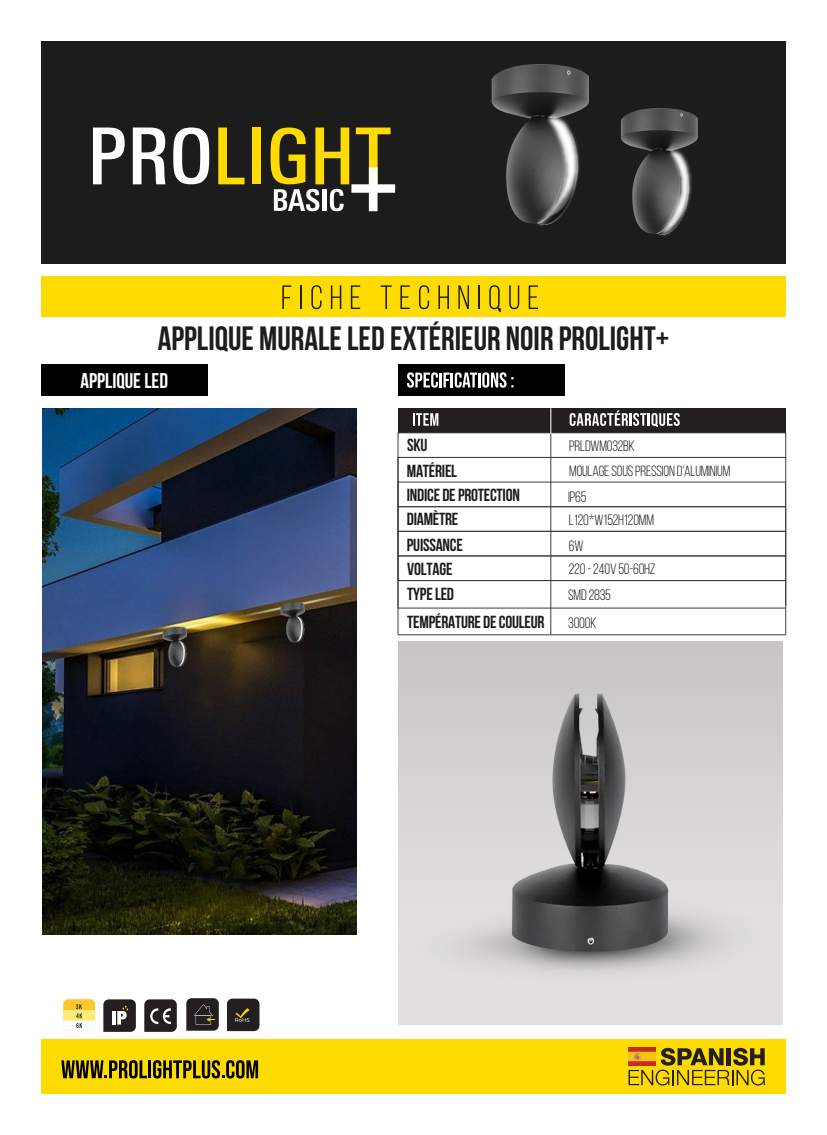
<style>
.page{position:relative;width:827px;height:1135px;background:#fff}
.page>*{position:absolute;margin:0;border:0;box-sizing:border-box;transform-origin:0 0}
.t1{font:700 33.75px "Bebas Neue";color:#1d1d1b}
.t2{font:700 21.25px "Bebas Neue";color:#fff}
.t3{font:700 17.5px/24.8px "Bebas Neue";letter-spacing:-.015em;color:#1d1d1b}
.t4{font:15px/25.5px "Bebas Neue";letter-spacing:-.015em;color:#1d1d1b}
.t5{font:14.75px "Bebas Neue";letter-spacing:-.015em;color:#1d1d1b}
</style>
<div class="page">
<div style="left:41px;top:41px;width:744px;height:222px;background:#1c1c1c"></div>
<div style="left:41px;top:276px;width:744px;height:40px;background:#ffdc00"></div>
<svg style="left:282px;top:285px;width:9px;height:24px"></svg>
<hr style="left:300px;top:285px;width:2px;height:24px;background:#1d1d1b">
<svg style="left:311px;top:285px;width:10px;height:24px"></svg>
<svg style="left:331px;top:285px;width:10px;height:24px"></svg>
<svg style="left:351px;top:285px;width:9px;height:24px"></svg>
<svg style="left:380px;top:285px;width:12px;height:24px"></svg>
<svg style="left:400px;top:285px;width:10px;height:24px"></svg>
<svg style="left:419px;top:285px;width:10px;height:24px"></svg>
<svg style="left:438px;top:285px;width:11px;height:24px"></svg>
<svg style="left:458px;top:285px;width:11px;height:24px"></svg>
<hr style="left:478px;top:285px;width:2px;height:24px;background:#1d1d1b">
<svg style="left:489px;top:285px;width:12px;height:27px"></svg>
<svg style="left:509px;top:285px;width:10px;height:24px"></svg>
<svg style="left:528px;top:285px;width:10px;height:24px"></svg>
<svg style="left:93px;top:128px;width:32px;height:56px"></svg>
<svg style="left:133px;top:128px;width:32px;height:56px"></svg>
<svg style="left:173px;top:128px;width:36px;height:56px"></svg>
<svg style="left:218px;top:128px;width:26px;height:56px"></svg>
<div style="left:252px;top:128px;width:8px;height:56px;background:#ffdb00"></div>
<div style="left:398px;top:365px;width:166px;height:31px;background:#000"></div>
<svg style="left:407px;top:372px;width:106px;height:16px"></svg>
<div style="left:41px;top:365px;width:166px;height:31px;background:#000"></div>
<div style="left:398px;top:408px;width:387px;height:25px;background:#231f20"></div>
<hr style="left:398px;top:635px;width:387px;height:1px;background:#3c3c3b">
<svg style="left:413px;top:413px;width:25px;height:13px"></svg>
<svg style="left:569px;top:410px;width:110px;height:17px"></svg>
<svg style="left:399px;top:457px;width:387px;height:178px"></svg>
<hr style="left:398px;top:457px;width:1px;height:178px;background:#3c3c3b">
<hr style="left:550px;top:408px;width:1px;height:227px;background:#3c3c3b">
<svg style="left:550px;top:408px;width:1px;height:26px"></svg>
<div style="left:41px;top:1039px;width:744px;height:55px;background:#ffdc00"></div>
<svg style="left:628px;top:1048px;width:136px;height:37px"></svg>
<svg style="left:61px;top:1060px;width:86px;height:18px"></svg>
<hr style="left:148px;top:1060px;width:3px;height:18px;background:#000">
<svg style="left:153px;top:1060px;width:105px;height:18px"></svg>
<svg style="left:186px;top:998px;width:33px;height:33px"></svg>
<svg style="left:227px;top:999px;width:32px;height:32px"></svg>
<svg style="left:63px;top:998px;width:32px;height:33px"></svg>
<svg style="left:144px;top:999px;width:33px;height:33px"></svg>
<svg style="left:103px;top:999px;width:33px;height:33px"></svg>
<img style="left:43px;top:409px;width:314px;height:525px">
<svg style="left:270px;top:128px;width:125px;height:83px"></svg>
<img style="left:491px;top:64px;width:90px;height:43px">
<img style="left:495px;top:74px;width:122px;height:190px">
<img style="left:617px;top:108px;width:116px;height:156px">
<img style="left:398px;top:641px;width:384px;height:383px">
<h1 class="t1" style="left:158px;top:320px;width:513px">APPLIQUE MURALE LED EXTÉRIEUR NOIR PROLIGHT+</h1>
<p class="t2" style="left:80px;top:369px;width:89px">APPLIQUE LED</p>
<p class="t3" style="left:407px;top:432px;width:52px;line-height:25.5px">SKU<br>MATÉRIEL</p>
<p class="t3" style="left:407px;top:483px;width:115px">INDICE DE PROTECTION<br>DIAMÈTRE<br>PUISSANCE</p>
<p class="t3" style="left:407px;top:579px;width:139px;line-height:28px">TYPE LED<br>TEMPÉRATURE DE COULEUR</p>
<p class="t3" style="left:407px;top:556px;width:47px">VOLTAGE</p>
<p class="t4" style="left:569px;top:433px;width:67px">PRLDWM032BK</p>
<p class="t5" style="left:569px;top:463px;width:162px">MOULAGE SOUS PRESSION D'ALUMINIUM</p>
<p class="t4" style="left:568px;top:484px;width:20px">IP65</p>
<p class="t4" style="left:569px;top:507px;width:86px">L120*W152H120MM<br>6W</p>
<p class="t4" style="left:568px;top:556px;width:89px">220 - 240V 50-60HZ<br>SMD 2835</p>
<p class="t4" style="left:568px;top:610px;width:30px">3000K</p>
</div>
